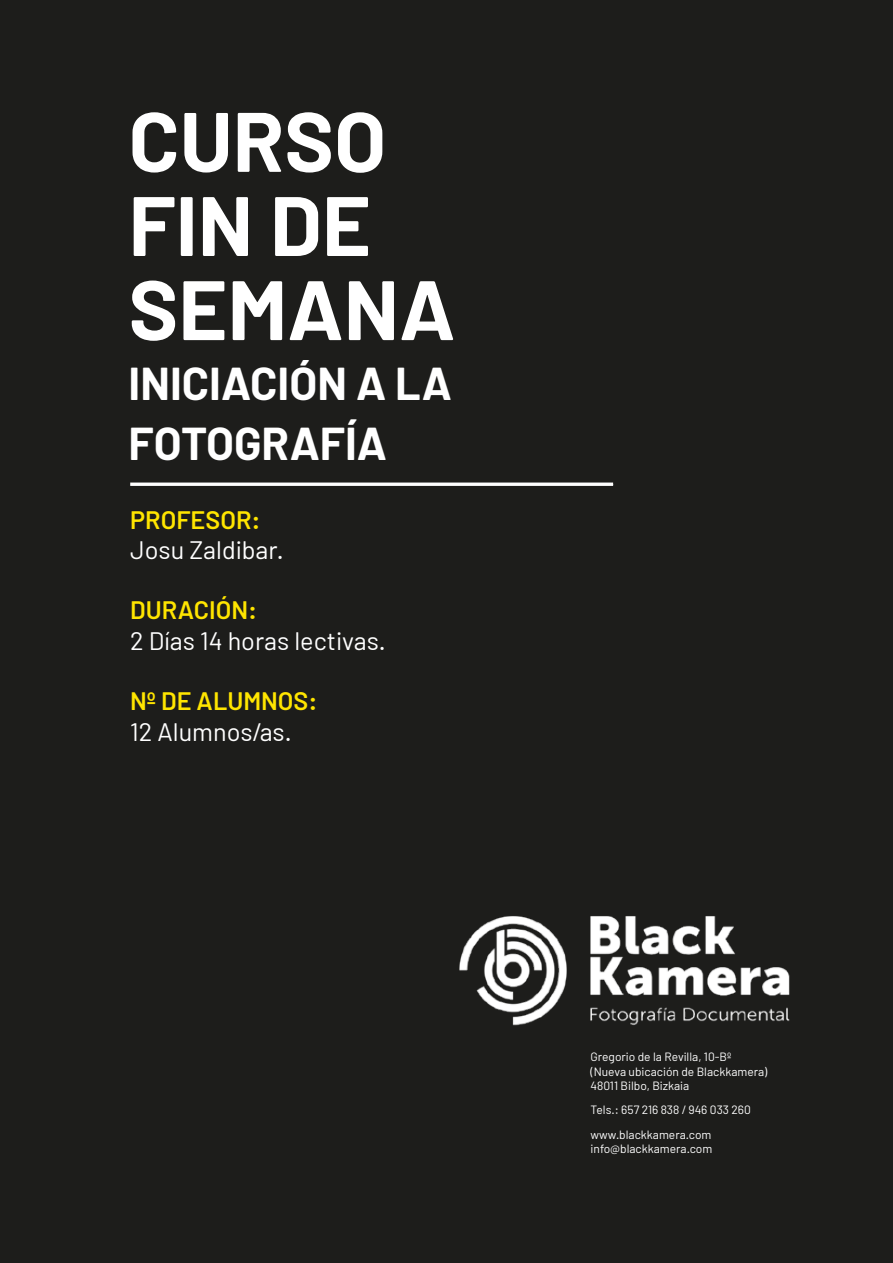
<style>
.page{position:relative;width:893px;height:1263px;background:#1d1d1b}
.page>*{position:absolute;margin:0;border:0;box-sizing:border-box;transform-origin:0 0}
.t1{font:700 84.15px/84.2px "Barlow";color:#fff}
.t2{font:700 45px/60px "Barlow";color:#fff}
.t3{font:25.2px "Barlow";color:#fff}
.t4{font:600 25.2px "Barlow";color:#ffe500}
.t5{font:12px/14.4px "Barlow";color:#fff}
</style>
<div class="page">
<svg style="left:130px;top:482px;width:483px;height:4px;background:#dbdbda"></svg>
<img style="left:459px;top:916px;width:331px;height:110px">
<h1 class="t1" style="left:129px;top:99px;width:328px">CURSO<br>FIN DE<br>SEMANA</h1>
<h2 class="t2" style="left:129px;top:354px;width:325px">INICIACIÓN A LA<br>FOTOGRAFÍA</h2>
<h3 class="t4" style="left:130px;top:504px;width:132px">PROFESOR:</h3>
<h3 class="t3" style="left:130px;top:534px;width:155px">Josu Zaldibar.</h3>
<h3 class="t4" style="left:130px;top:595px;width:128px">DURACIÓN:</h3>
<h3 class="t3" style="left:130px;top:625px;width:257px">2 Días 14 horas lectivas.</h3>
<h3 class="t4" style="left:130px;top:685px;width:189px">Nº DE ALUMNOS:</h3>
<h3 class="t3" style="left:130px;top:716px;width:163px">12 Alumnos/as.</h3>
<p class="t5" style="left:591px;top:1049px;width:178px">Gregorio de la Revilla, 10-Bº (Nueva ubicación de Blackkamera)<br>48011 Bilbo, Bizkaia</p>
<p class="t5" style="left:591px;top:1097px;width:162px;line-height:24.3px">Tels.: 657 216 838 / 946 033 260 www.blackkamera.com</p>
<p class="t5" style="left:591px;top:1141px;width:123px">info@blackkamera.com</p>
</div>
